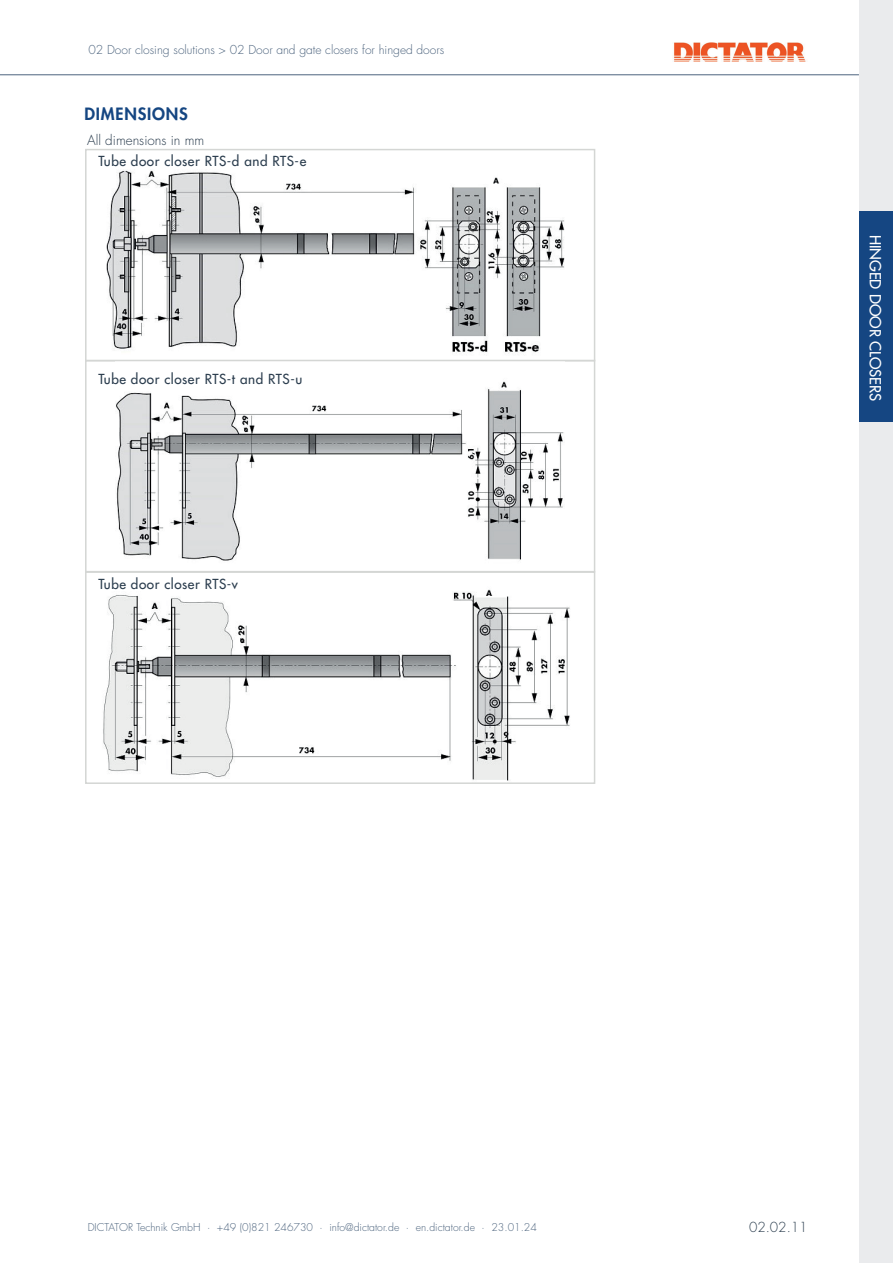
<style>
.page{position:relative;width:893px;height:1263px;background:#fff}
.page>*{position:absolute;margin:0;border:0;box-sizing:border-box;transform-origin:0 0}
.t1{font:800 16.5px "Futura Std";letter-spacing:.05em;color:#154682}
.t2{font:500 15px "Futura Std";color:#fff}
.t3{font:500 13.5px "Futura Std";letter-spacing:.04em;color:#2b3d4e}
.t4{font:300 13.5px "Futura Std";color:#2b3d4e}
.t5{font:300 12px "Futura Std";color:#4d647e}
.t6{font:300 10.5px "Futura Std";color:#4d647e}
</style>
<div class="page">
<div style="left:859px;top:0;width:34px;height:1263px;background:#eaebed"></div>
<div style="left:859px;top:211px;width:34px;height:211px;background:#154682"></div>
<img style="left:674px;top:43px;width:132px;height:19px">
<hr style="left:0;top:74px;width:859px;height:1px;background:#4d647e">
<img style="left:106px;top:170px;width:459px;height:183px">
<div style="left:85px;top:149px;width:510px;height:212px;border:2px solid #d4d6d4"></div>
<img style="left:103px;top:589px;width:467px;height:192px">
<div style="left:85px;top:571px;width:510px;height:213px;border:2px solid #d4d6d4"></div>
<img style="left:116px;top:381px;width:448px;height:180px">
<div style="left:85px;top:360px;width:510px;height:212px;border:2px solid #d4d6d4"></div>
<p class="t5" style="left:89px;top:42px;width:357px">02 Door closing solutions &gt; 02 Door and gate closers for hinged doors</p>
<h1 class="t1" style="left:84px;top:103px;width:105px">DIMENSIONS</h1>
<p class="t4" style="left:87px;top:132px;width:119px">All dimensions in mm</p>
<p class="t3" style="left:99px;top:153px;width:209px">Tube door closer RTS-d and RTS-e</p>
<p class="t3" style="left:99px;top:371px;width:205px">Tube door closer RTS-t and RTS-u</p>
<p class="t3" style="left:99px;top:576px;width:141px">Tube door closer RTS-v</p>
<h2 class="t2" style="left:885px;top:234px;width:168px;rotate:90deg">HINGED DOOR CLOSERS</h2>
<p class="t6" style="left:88px;top:1221px;width:451px">DICTATOR Technik GmbH · +49 (0)821 246730 · info@dictator.de · en.dictator.de · 23.01.24</p>
<p class="t4" style="left:749px;top:1218px;width:60px">02.02.11</p>
</div>
